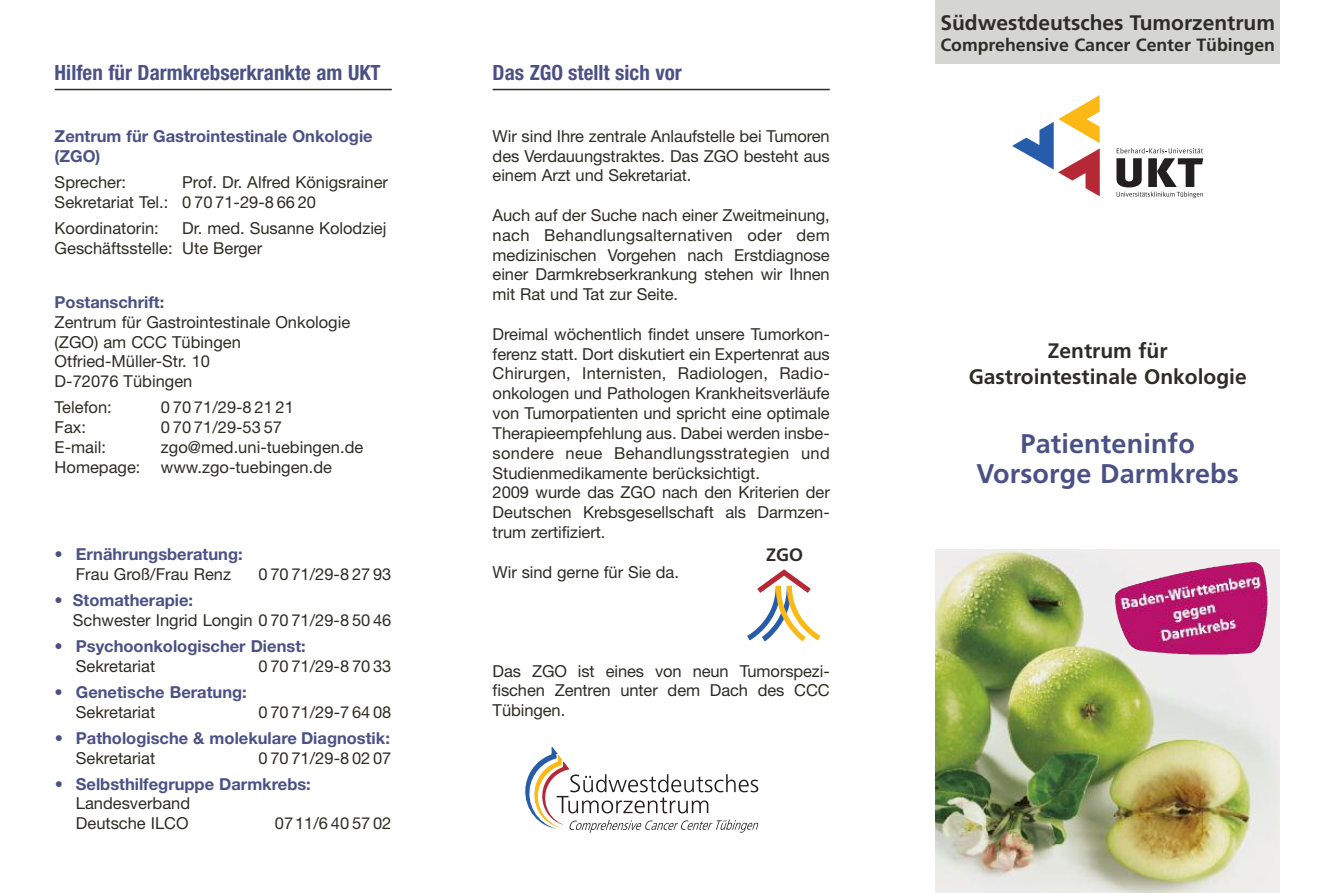
<style>
.page{position:relative;width:1331px;height:893px;background:#fff}
.page>*{position:absolute;margin:0;border:0;box-sizing:border-box;transform-origin:0 0}
.t1{font:700 27px/30px "Frutiger";letter-spacing:.005em;color:#4c5185;text-align:center}
.t2{font:700 21px/26.5px "Frutiger";color:#2e2c26;text-align:center}
.t3{font:700 condensed 21px "Helvetica Neue";color:#4c5185}
.t4{font:700 18px "Frutiger";color:#2e2c26}
.t5{font:700 17.7px "Frutiger";color:#2e2c26}
.t6{font:16.5px/19.8px "Helvetica Neue";letter-spacing:-.005em;color:#2e2c26}
.t7{font:700 16.5px/19.8px "Helvetica Neue";color:#4c5185}
.s1{font-weight:400}
.s2{font-weight:400;color:#2e2c26}
.s3{color:#4c5185}
.s4{font-weight:700;color:#4c5185}
</style>
<div class="page">
<img style="left:935px;top:550px;width:345px;height:343px">
<div style="left:935px;top:0;width:345px;height:64px;background:#d5d5d4"></div>
<svg style="left:1116px;top:148px;width:87px;height:50px"></svg>
<svg style="left:1012px;top:95px;width:88px;height:101px"></svg>
<hr style="left:493px;top:89px;width:337px;height:1px;background:#2e2c26">
<hr style="left:55px;top:89px;width:337px;height:1px;background:#2e2c26">
<svg style="left:747px;top:569px;width:74px;height:72px"></svg>
<svg style="left:525px;top:747px;width:233px;height:86px"></svg>
<img style="left:1124px;top:562px;width:143px;height:93px">
<p class="t3" style="left:55px;top:65px;width:328px">Hilfen für Darmkrebserkrankte am UKT</p>
<p class="t7" style="left:55px;top:128px;width:320px">Zentrum für Gastrointestinale Onkologie (ZGO)</p>
<p class="t6" style="left:55px;top:174px;width:73px">Sprecher:</p>
<p class="t6" style="left:55px;top:174px;width:335px;text-indent:128px">Prof. Dr. Alfred Königsrainer<br>Sekretariat Tel.: 0 70 71-29-8 66 20</p>
<p class="t6" style="left:55px;top:220px;width:106px">Koordinatorin:</p>
<p class="t6" style="left:55px;top:220px;width:333px;text-indent:128px">Dr. med. Susanne Kolodziej<br>Geschäftsstelle: Ute Berger</p>
<p class="t7" style="left:55px;top:294px;width:111px">Postanschrift:</p>
<p class="t6" style="left:55px;top:314px;width:297px">Zentrum für Gastrointestinale Onkologie (ZGO) am CCC Tübingen<br>Otfried-Müller-Str. 10<br>D-72076 Tübingen</p>
<p class="t6" style="left:55px;top:399px;width:59px">Telefon:</p>
<p class="t6" style="left:161px;top:399px;width:134px">0 70 71/29-8 21 21</p>
<p class="t6" style="left:55px;top:419px;width:33px">Fax:</p>
<p class="t6" style="left:161px;top:419px;width:123px">0 70 71/29-53 57</p>
<p class="t6" style="left:55px;top:439px;width:53px">E-mail:</p>
<p class="t6" style="left:55px;top:439px;width:310px;text-indent:106px">zgo@med.uni-tuebingen.de<br>Homepage: www.zgo-tuebingen.de</p>
<p class="t7" style="left:55px;top:545px;width:190px;text-align:center"><span class="s1">•</span> Ernährungsberatung:<br><span class="s2">Frau Groß/Frau Renz</span></p>
<p class="t6" style="left:258px;top:565px;width:134px">0 70 71/29-8 27 93</p>
<p class="t6" style="left:73px;top:592px;width:320px;text-indent:-18px"><span class="s3">•</span> <span class="s4">Stomatherapie:<br></span>Schwester Ingrid Longin 0 70 71/29-8 50 46</p>
<p class="t7" style="left:76px;top:637px;width:231px;text-indent:-21px"><span class="s1">•</span> Psychoonkologischer Dienst:<br><span class="s2">Sekretariat</span></p>
<p class="t6" style="left:258px;top:657px;width:134px">0 70 71/29-8 70 33</p>
<p class="t7" style="left:76px;top:683px;width:172px;text-indent:-21px"><span class="s1">•</span> Genetische Beratung:<br><span class="s2">Sekretariat</span></p>
<p class="t6" style="left:258px;top:703px;width:134px">0 70 71/29-7 64 08</p>
<p class="t7" style="left:76px;top:729px;width:316px;text-indent:-21px"><span class="s1">•</span> Pathologische &amp; molekulare Diagnostik:<br><span class="s2">Sekretariat</span></p>
<p class="t6" style="left:258px;top:749px;width:134px">0 70 71/29-8 02 07</p>
<p class="t7" style="left:76px;top:775px;width:237px;text-indent:-21px"><span class="s1">•</span> Selbsthilfegruppe Darmkrebs:<br><span class="s2">Landesverband<br>Deutsche ILCO</span></p>
<p class="t6" style="left:275px;top:815px;width:118px">0711/6 40 57 02</p>
<p class="t3" style="left:493px;top:65px;width:191px">Das ZGO stellt sich vor</p>
<p class="t6" style="left:493px;top:128px;width:339px;text-align:justify">Wir sind Ihre zentrale Anlaufstelle bei Tumoren des Verdauungstraktes. Das ZGO besteht aus einem Arzt und Sekretariat.</p>
<p class="t6" style="left:493px;top:207px;width:339px;text-align:justify">Auch auf der Suche nach einer Zweitmeinung, nach Behandlungsalternativen oder dem medizinischen Vorgehen nach Erstdiagnose einer Darmkrebserkrankung stehen wir Ihnen mit Rat und Tat zur Seite.</p>
<p class="t6" style="left:493px;top:326px;width:339px">Dreimal wöchentlich findet unsere Tumorkon&shy;ferenz statt. Dort diskutiert ein Expertenrat aus Chirurgen, Internisten, Radiologen, Radio&shy;onkologen und Pathologen Krankheitsverläufe von Tumorpatienten und spricht eine optimale Therapieempfehlung aus. Dabei werden insbe&shy;sondere neue Behandlungsstrategien und Studienmedikamente berücksichtigt.<br>2009 wurde das ZGO nach den Kriterien der Deutschen Krebsgesellschaft als Darmzen&shy;trum zertifiziert.</p>
<p class="t6" style="left:493px;top:563px;width:188px">Wir sind gerne für Sie da.</p>
<p class="t4" style="left:766px;top:548px;width:39px">ZGO</p>
<p class="t6" style="left:493px;top:662px;width:339px;text-align:justify">Das ZGO ist eines von neun Tumorspezi&shy;fischen Zentren unter dem Dach des CCC Tübingen.</p>
<p class="t2" style="left:940px;top:11px;width:336px">Südwestdeutsches Tumorzentrum</p>
<p class="t5" style="left:940px;top:38px;width:336px">Comprehensive Cancer Center Tübingen</p>
<p class="t2" style="left:969px;top:339px;width:279px">Zentrum für<br>Gastrointestinale Onkologie</p>
<h1 class="t1" style="left:976px;top:430px;width:264px">Patienteninfo<br>Vorsorge Darmkrebs</h1>
</div>
